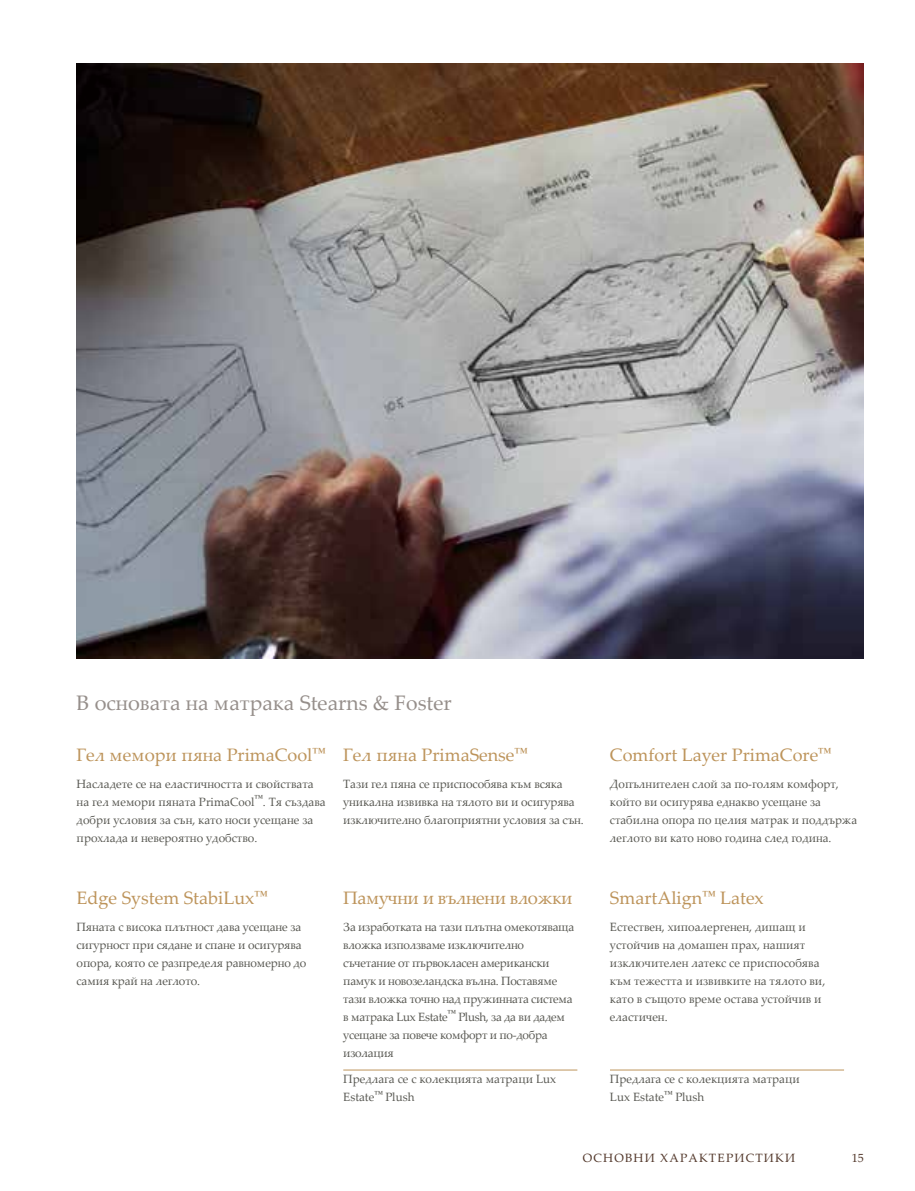
<style>
.page{position:relative;width:915px;height:1191px;background:#fff}
.page>*{position:absolute;margin:0;border:0;box-sizing:border-box;transform-origin:0 0}
.t1{font:21px "Palatino Linotype";color:#968f8b}
.t2{font:18px "Palatino Linotype";color:#bd945b}
.t3{font:18px "Palatino Linotype";letter-spacing:-.02em;color:#bd945b}
.t4{font:12px/18px "Palatino Linotype";color:#585852}
.t5{font:12px/18px "Palatino Linotype";letter-spacing:-.025em;color:#585852}
.t6{font:12px/18px "Palatino Linotype";color:#585852;scale:.96 1}
.t7{font:12px "Palatino Linotype";letter-spacing:.1em;color:#52372a}
</style>
<div class="page">
<img style="left:77px;top:64px;width:786px;height:594px">
<hr style="left:609px;top:1069px;width:234px;height:1px;background:#bd945b">
<hr style="left:343px;top:1069px;width:234px;height:1px;background:#bd945b">
<h1 class="t1" style="left:77px;top:687px;width:376px">В основата на матрака Stearns &amp; Foster</h1>
<h2 class="t2" style="left:77px;top:742px;width:250px">Гел мемори пяна PrimaCool<sup>™</sup></h2>
<p class="t4" style="left:77px;top:774px;width:250px">Насладете се на еластичността и свойствата на гел мемори пяната PrimaCool<sup>™</sup>. Тя създава добри условия за сън, като носи усещане за прохлада и невероятно удобство.</p>
<h2 class="t2" style="left:343px;top:742px;width:186px">Гел пяна PrimaSense<sup>™</sup></h2>
<p class="t4" style="left:343px;top:774px;width:242px">Тази гел пяна се приспособява към всяка уникална извивка на тялото ви и осигурява изключително благоприятни условия за сън.</p>
<h2 class="t2" style="left:77px;top:885px;width:192px">Edge System StabiLux<sup>™</sup></h2>
<p class="t4" style="left:77px;top:917px;width:231px">Пяната с висока плътност дава усещане за сигурност при сядане и спане и осигурява опора, която се разпределя равномерно до самия край на леглото.</p>
<h2 class="t3" style="left:343px;top:885px;width:231px">Памучни и вълнени вложки</h2>
<p class="t5" style="left:343px;top:917px;width:232px">За изработката на тази плътна омекотяваща вложка използваме изключително съчетание от първокласен американски памук и новозеландска вълна. Поставяме тази вложка точно над пружинната система в матрака Lux Estate<sup>™</sup> Plush, за да ви дадем усещане за повече комфорт и по-добра изолация</p>
<p class="t4" style="left:343px;top:1069px;width:214px">Предлага се с колекцията матраци Lux<br>Estate<sup>™</sup> Plush</p>
<h2 class="t2" style="left:609px;top:742px;width:223px">Comfort Layer PrimaCore<sup>™</sup></h2>
<p class="t6" style="left:609px;top:774px;width:259px">Допълнителен слой за по-голям комфорт, който ви осигурява еднакво усещане за стабилна опора по целия матрак и поддържа леглото ви като ново година след година.</p>
<h2 class="t2" style="left:609px;top:885px;width:155px">SmartAlign<sup>™</sup> Latex</h2>
<p class="t4" style="left:609px;top:917px;width:217px">Естествен, хипоалергенен, дишащ и устойчив на домашен прах, нашият изключителен латекс се приспособява към тежестта и извивките на тялото ви, като в същото време остава устойчив и еластичен.</p>
<p class="t4" style="left:609px;top:1069px;width:191px">Предлага се с колекцията матраци<br>Lux Estate<sup>™</sup> Plush</p>
<p class="t7" style="left:582px;top:1149px;width:22px">Основни</p>
<p class="t7" style="left:660px;top:1149px;width:20px">характ</p>
<p class="t7" style="left:717px;top:1149px;width:20px">еристики</p>
<p class="t7" style="left:851px;top:1149px;width:13px">15</p>
</div>
